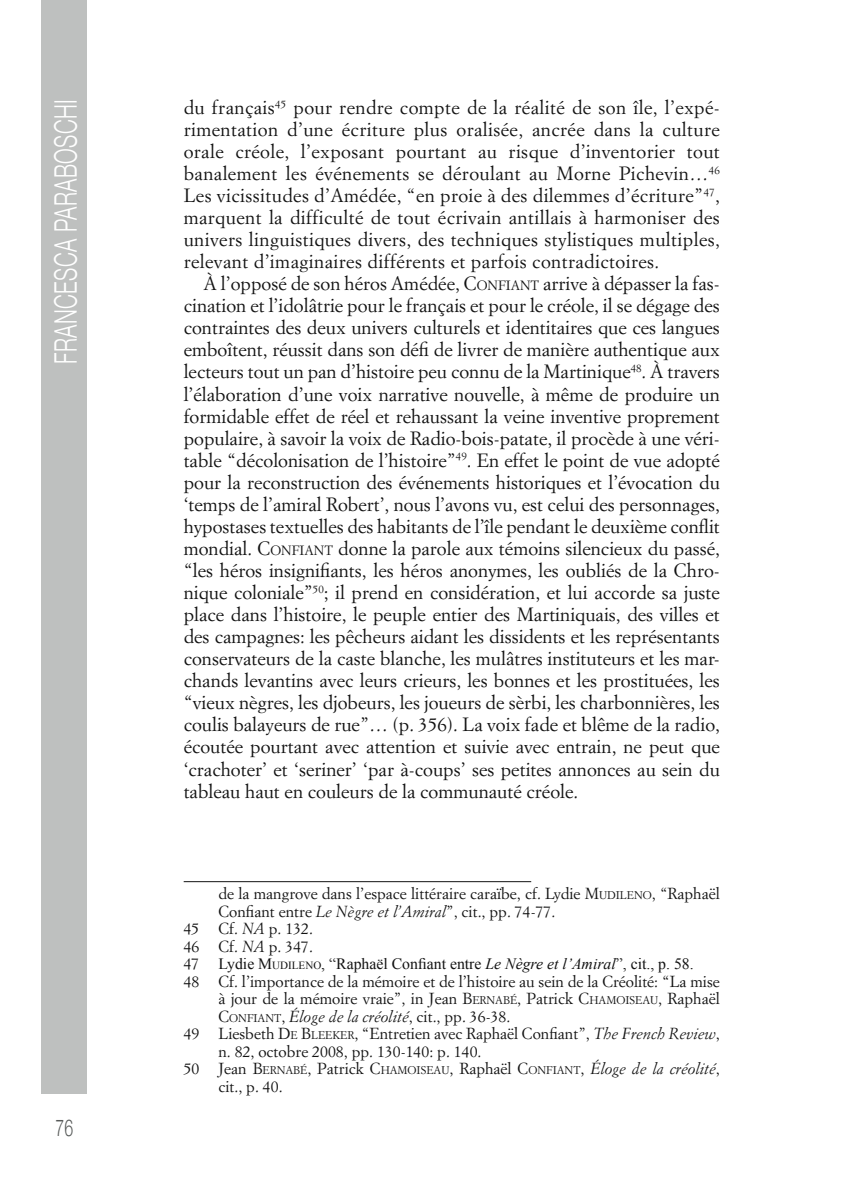
<style>
.page{position:relative;width:844px;height:1191px;background:#fff}
.page>*{position:absolute;margin:0;border:0;box-sizing:border-box;transform-origin:0 0}
.t1{font:300 31.15px "Helvetica Neue";letter-spacing:.02em;color:#fff;scale:.68 1}
.t2{font:300 23.28px "Helvetica Neue";color:#565958;scale:.68 1}
.t3{font:18.9px/22.1px "Simoncini Garamond Std";letter-spacing:.01em;color:#121212;text-align:justify}
.t4{font:15.75px "Simoncini Garamond Std";color:#121212}
.t5{font:15.75px "Times New Roman";color:#121212}
.t6{font:italic 15.75px "Simoncini Garamond Std";color:#121212}
.s1{font-style:inherit}
.s2{font-size:13.3px}
.s3{font-size:11.03px}
.s4{font-style:italic}
.s5{font-family:"Simoncini Garamond Std"}
.s6{font-style:normal}
.s7{font-style:normal;font-size:11.03px}
</style>
<div class="page">
<div style="left:41px;top:0;width:46px;height:1093px;background:#bec0bf"></div>
<hr style="left:184px;top:881px;width:347px;height:1px;background:#121212">
<h1 class="t1" style="left:41px;top:364px;width:391px;rotate:-90deg">Francesca Paraboschi</h1>
<p class="t2" style="left:55px;top:1108px;width:28px">76</p>
<p class="t3" style="left:184px;top:96px;width:537px">du français<sup>45</sup> pour rendre compte de la réalité de son île, l’expé&shy;rimentation d’une écriture plus oralisée, ancrée dans la culture orale créole, l’exposant pourtant au risque d’inventorier tout banalement les événements se déroulant au Morne Pichevin…<sup>46<br></sup>Les vicissitudes d’Amédée, “en proie à des dilemmes d’écriture”<sup>47</sup>, marquent la difficulté de tout écrivain antillais à harmoniser des univers linguistiques divers, des techniques stylistiques multiples, relevant d’imaginaires différents et parfois contradictoires.</p>
<p class="t3" style="left:184px;top:272px;width:537px;text-indent:20px">À l’opposé de son héros Amédée, <span class="s1">C</span><span class="s2">ONFIANT</span> arrive à dépasser la fas&shy;cination et l’idolâtrie pour le français et pour le créole, il se dégage des contraintes des deux univers culturels et identitaires que ces langues emboîtent, réussit dans son défi de livrer de manière authentique aux lecteurs tout un pan d’histoire peu connu de la Martinique<sup>48</sup>. À travers l’élaboration d’une voix narrative nouvelle, à même de produire un formidable effet de réel et rehaussant la veine inventive proprement populaire, à savoir la voix de Radio-bois-patate, il procède à une véri&shy;table “décolonisation de l’histoire”<sup>49</sup>. En effet le point de vue adopté pour la reconstruction des événements historiques et l’évocation du ‘temps de l’amiral Robert’, nous l’avons vu, est celui des personnages, hypostases textuelles des habitants de l’île pendant le deuxième conflit mondial. <span class="s1">C</span><span class="s2">ONFIANT</span> donne la parole aux témoins silencieux du passé, “les héros insignifiants, les héros anonymes, les oubliés de la Chro&shy;nique coloniale”<sup>50</sup>; il prend en considération, et lui accorde sa juste place dans l’histoire, le peuple entier des Martiniquais, des villes et des campagnes: les pêcheurs aidant les dissidents et les représentants conservateurs de la caste blanche, les mulâtres instituteurs et les mar&shy;chands levantins avec leurs crieurs, les bonnes et les prostituées, les “vieux nègres, les djobeurs, les joueurs de sèrbi, les charbonnières, les coulis balayeurs de rue”… (p. 356). La voix fade et blême de la radio, écoutée pourtant avec attention et suivie avec entrain, ne peut que ‘crachoter’ et ‘seriner’ ‘par à-coups’ ses petites annonces au sein du tableau haut en couleurs de la communauté créole.</p>
<p class="t4" style="left:218px;top:884px;width:503px">de la mangrove dans l’espace littéraire caraïbe, cf. Lydie <span class="s1">M</span><span class="s3">UDILENO</span>, “Raphaël</p>
<p class="t4" style="left:218px;top:901px;width:338px">Confiant entre <span class="s4">Le Nègre et l’Amiral</span>”, cit., pp. 74-77.</p>
<p class="t4" style="left:184px;top:919px;width:131px">45 Cf. <span class="s4">NA</span> p. 132.</p>
<p class="t4" style="left:184px;top:936px;width:131px">46 Cf. <span class="s4">NA</span> p. 347.</p>
<p class="t5" style="left:184px;top:953px;width:511px"><span class="s5">47</span> Lydie <span class="s1">M</span><span class="s3">UDILENO</span>, “Raphaël Confiant entre <span class="s4">Le Nègre et l’Amiral</span>”, cit., p. 58.</p>
<p class="t4" style="left:184px;top:971px;width:537px">48 Cf. l’importance de la mémoire et de l’histoire au sein de la Créolité: “La mise</p>
<p class="t4" style="left:218px;top:989px;width:503px">à jour de la mémoire vraie”, in Jean <span class="s1">B</span><span class="s3">ERNABÉ</span>, Patrick <span class="s1">C</span><span class="s3">HAMOISEAU</span>, Raphaël</p>
<p class="t6" style="left:218px;top:1006px;width:293px"><span class="s6">C</span><span class="s7">ONFIANT</span><span class="s6">,</span> Éloge de la créolité<span class="s6">, cit., pp. 36-38.</span></p>
<p class="t4" style="left:184px;top:1024px;width:537px">49 Liesbeth <span class="s1">D</span><span class="s3">E</span> <span class="s1">B</span><span class="s3">LEEKER</span>, “Entretien avec Raphaël Confiant”, <span class="s4">The French Review</span>,</p>
<p class="t4" style="left:218px;top:1041px;width:264px">n. 82, octobre 2008, pp. 130-140: p. 140.</p>
<p class="t4" style="left:184px;top:1059px;width:537px">50 Jean <span class="s1">B</span><span class="s3">ERNABÉ</span>, Patrick <span class="s1">C</span><span class="s3">HAMOISEAU</span>, Raphaël <span class="s1">C</span><span class="s3">ONFIANT</span>, <span class="s4">Éloge de la créolité</span>,</p>
<p class="t4" style="left:218px;top:1076px;width:66px">cit., p. 40.</p>
</div>
